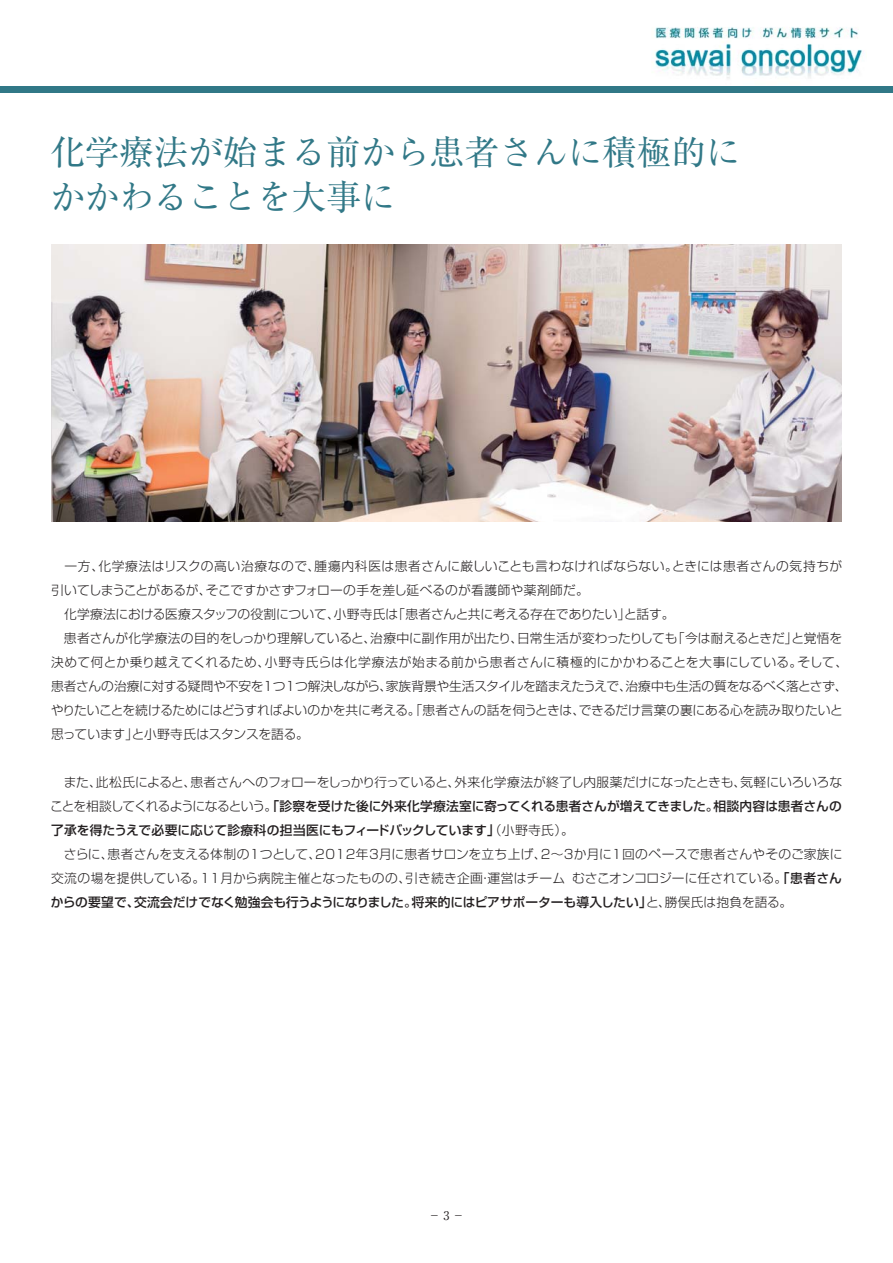
<style>
.page{position:relative;width:893px;height:1263px;background:#fff}
.page>*{position:absolute;margin:0;border:0;box-sizing:border-box;transform-origin:0 0}
.t1{font:34.5px/45px "Ryumin Pr 6 N Reg 90 pv RKSJ H";color:#317887}
.t2{font:12.75px/24px "Shin Go Pro Light 90 pv RKSJ H";color:#231f20}
.t3{font:12px "Ryumin Pr 6 N Reg 90 pv RKSJ H";color:#231f20}
.s1{font-family:"Shin Go Pro Medium 90 pv RKSJ H"}
</style>
<div class="page">
<img style="left:51px;top:245px;width:791px;height:276px">
<img style="left:655px;top:27px;width:209px;height:51px">
<div style="left:0;top:86px;width:893px;height:7px;background:#317887"></div>
<p class="t1" style="left:50px;top:134px;width:691px">化学療法が始まる前から患者さんに積極的にかかわることを大事に</p>
<p class="t2" style="left:51px;top:556px;width:799px">　一方、化学療法はリスクの高い治療なので、腫瘍内科医は患者さんに厳しいことも言わなければならない。ときには患者さんの気持ちが引いてしまうことがあるが、そこですかさずフォローの手を差し延べるのが看護師や薬剤師だ。<br>　化学療法における医療スタッフの役割について、小野寺氏は「患者さんと共に考える存在でありたい」と話す。<br>　患者さんが化学療法の目的をしっかり理解していると、治療中に副作用が出たり、日常生活が変わったりしても「今は耐えるときだ」と覚悟を決めて何とか乗り越えてくれるため、小野寺氏らは化学療法が始まる前から患者さんに積極的にかかわることを大事にしている。そして、患者さんの治療に対する疑問や不安を1つ1つ解決しながら、家族背景や生活スタイルを踏まえたうえで、治療中も生活の質をなるべく落とさず、やりたいことを続けるためにはどうすればよいのかを共に考える。「患者さんの話を伺うときは、できるだけ言葉の裏にある心を読み取りたいと思っています」と小野寺氏はスタンスを語る。</p>
<p class="t2" style="left:50px;top:772px;width:794px">　また、此松氏によると、患者さんへのフォローをしっかり行っていると、外来化学療法が終了し内服薬だけになったときも、気軽にいろいろなことを相談してくれるようになるという。<span class="s1">「診察を受けた後に外来化学療法室に寄ってくれる患者さんが増えてきました。相談内容は患者さんの了承を得たうえで必要に応じて診療科の担当医にもフィードバックしています」</span>（小野寺氏）。<br>　さらに、患者さんを支える体制の1つとして、2012年3月に患者サロンを立ち上げ、2～3か月に1回のペースで患者さんやそのご家族に交流の場を提供している。11月から病院主催となったものの、引き続き企画・運営はチームむさこオンコロジーに任されている。<span class="s1">「患者さんからの要望で、交流会だけでなく勉強会も行うようになりました。将来的にはピアサポーターも導入したい」</span>と、勝俣氏は抱負を語る。</p>
<p class="t3" style="left:428px;top:1211px;width:37px">－3－</p>
</div>
